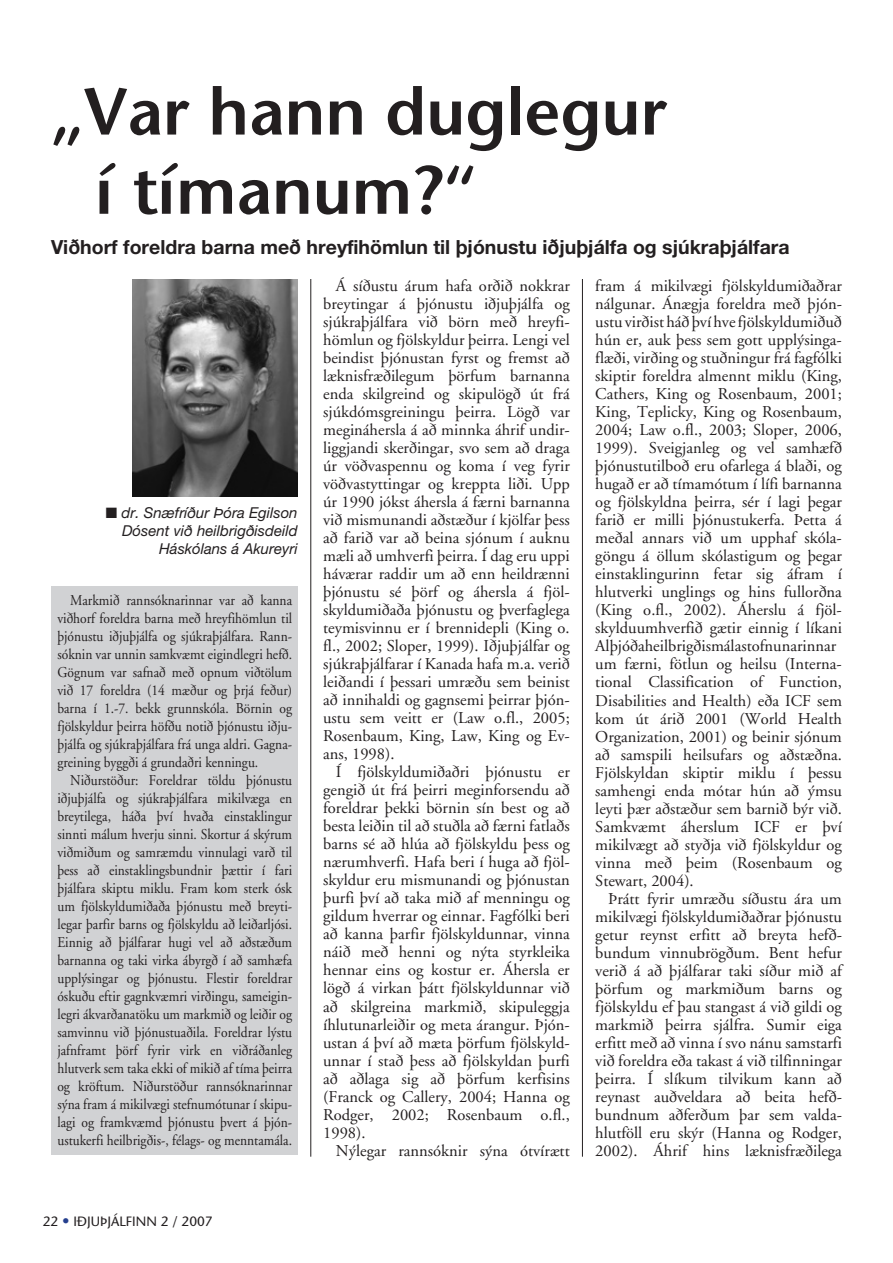
<style>
.page{position:relative;width:893px;height:1263px;background:#fff}
.page>*{position:absolute;margin:0;border:0;box-sizing:border-box;transform-origin:0 0}
.t1{font:600 66px/79.2px "Stone Sans";color:#231f20}
.t2{font:700 19.5px "Helvetica Neue";color:#231f20}
.t3{font:16.5px/18px "Adobe Garamond";color:#231f20;text-align:justify}
.t4{font:15px/18px "Adobe Garamond";color:#231f20;text-align:justify;scale:.9 1}
.t5{font:italic 15px/18px "Helvetica Neue";color:#231f20;text-align:right}
.t6{font:13.5px "Stone Sans";color:#231f20}
.s1{font-size:15px;color:#253f8e}
</style>
<div class="page">
<img style="left:133px;top:279px;width:165px;height:217px">
<div style="left:51px;top:587px;width:247px;height:568px;background:#d1d2d4"></div>
<hr style="left:310px;top:279px;width:1px;height:878px;background:#231f20">
<hr style="left:582px;top:279px;width:1px;height:878px;background:#231f20">
<h1 class="t1" style="left:96px;top:72px;width:573px;text-indent:-45px">„Var hann duglegur í tímanum?“</h1>
<p class="t2" style="left:51px;top:235px;width:740px">Viðhorf foreldra barna með hreyfihömlun til þjónustu iðjuþjálfa og sjúkraþjálfara</p>
<p class="t5" style="left:106px;top:503px;width:193px">■ dr. Snæfríður Þóra Egilson<br>Dósent við heilbrigðisdeild<br>Háskólans á Akureyri</p>
<p class="t4" style="left:57px;top:591px;width:262px;text-indent:13px">Markmið rannsóknarinnar var að kanna viðhorf foreldra barna með hreyfihömlun til þjónustu iðjuþjálfa og sjúkraþjálfara. Rann&shy;sóknin var unnin samkvæmt eigindlegri hefð.<br>Gögnum var safnað með opnum viðtölum við 17 foreldra (14 mæður og þrjá feður) barna í 1.-7. bekk grunnskóla. Börnin og fjölskyldur þeirra höfðu notið þjónustu iðju&shy;þjálfa og sjúkraþjálfara frá unga aldri. Gagna&shy;greining byggði á grundaðri kenningu.</p>
<p class="t4" style="left:57px;top:771px;width:262px;text-indent:13px">Niðurstöður: Foreldrar töldu þjónustu iðjuþjálfa og sjúkraþjálfara mikilvæga en breytilega, háða því hvaða einstaklingur sinnti málum hverju sinni. Skortur á skýrum viðmiðum og samræmdu vinnulagi varð til þess að einstaklingsbundnir þættir í fari þjálfara skiptu miklu. Fram kom sterk ósk um fjölskyldumiðaða þjónustu með breyti&shy;legar þarfir barns og fjölskyldu að leiðarljósi.<br>Einnig að þjálfarar hugi vel að aðstæðum barnanna og taki virka ábyrgð í að samhæfa upplýsingar og þjónustu. Flestir foreldrar óskuðu eftir gagnkvæmri virðingu, sameigin&shy;legri ákvarðanatöku um markmið og leiðir og samvinnu við þjónustuaðila. Foreldrar lýstu jafnframt þörf fyrir virk en viðráðanleg hlutverk sem taka ekki of mikið af tíma þeirra og kröftum. Niðurstöður rannsóknarinnar sýna fram á mikilvægi stefnumótunar í skipu&shy;lagi og framkvæmd þjónustu þvert á þjón&shy;ustukerfi heilbrigðis-, félags- og menntamála.</p>
<p class="t6" style="left:43px;top:1213px;width:171px">22 <span class="s1">•</span> IÐJUÞJÁLFINN 2 / 2007</p>
<p class="t3" style="left:323px;top:278px;width:248px;text-indent:13px">Á síðustu árum hafa orðið nokkrar breytingar á þjónustu iðjuþjálfa og sjúkraþjálfara við börn með hreyfi&shy;hömlun og fjölskyldur þeirra. Lengi vel beindist þjónustan fyrst og fremst að læknisfræðilegum þörfum barnanna enda skilgreind og skipulögð út frá sjúkdómsgreiningu þeirra. Lögð var megináhersla á að minnka áhrif undir&shy;liggjandi skerðingar, svo sem að draga úr vöðvaspennu og koma í veg fyrir vöðvastyttingar og kreppta liði. Upp úr 1990 jókst áhersla á færni barnanna við mismunandi aðstæður í kjölfar þess að farið var að beina sjónum í auknu mæli að umhverfi þeirra. Í dag eru uppi háværar raddir um að enn heildrænni þjónustu sé þörf og áhersla á fjöl&shy;skyldumiðaða þjónustu og þverfaglega teymisvinnu er í brennidepli (King o. fl., 2002; Sloper, 1999). Iðjuþjálfar og sjúkraþjálfarar í Kanada hafa m.a. verið leiðandi í þessari umræðu sem beinist að innihaldi og gagnsemi þeirrar þjón&shy;ustu sem veitt er (Law o.fl., 2005; Rosenbaum, King, Law, King og Ev&shy;ans, 1998).</p>
<p class="t3" style="left:323px;top:764px;width:248px;text-indent:13px">Í fjölskyldumiðaðri þjónustu er gengið út frá þeirri meginforsendu að foreldrar þekki börnin sín best og að besta leiðin til að stuðla að færni fatlaðs barns sé að hlúa að fjölskyldu þess og nærumhverfi. Hafa beri í huga að fjöl&shy;skyldur eru mismunandi og þjónustan þurfi því að taka mið af menningu og gildum hverrar og einnar. Fagfólki beri að kanna þarfir fjölskyldunnar, vinna náið með henni og nýta styrkleika hennar eins og kostur er. Áhersla er lögð á virkan þátt fjölskyldunnar við að skilgreina markmið, skipuleggja íhlutunarleiðir og meta árangur. Þjón&shy;ustan á því að mæta þörfum fjölskyld&shy;unnar í stað þess að fjölskyldan þurfi að aðlaga sig að þörfum kerfisins (Franck og Callery, 2004; Hanna og Rodger, 2002; Rosenbaum o.fl., 1998).</p>
<p class="t3" style="left:336px;top:1142px;width:235px">Nýlegar rannsóknir sýna ótvírætt</p>
<p class="t3" style="left:595px;top:278px;width:248px;text-align:left">fram á mikilvægi fjölskyldumiðaðrar nálgunar. Ánægja foreldra með þjón&shy;ustu virðist háð því hve fjölskyldumiðuð hún er, auk þess sem gott upplýsinga&shy;flæði, virðing og stuðningur frá fagfólki skiptir foreldra almennt miklu (King, Cathers, King og Rosenbaum, 2001; King, Teplicky, King og Rosenbaum, 2004; Law o.fl., 2003; Sloper, 2006, 1999). Sveigjanleg og vel samhæfð þjónustutilboð eru ofarlega á blaði, og hugað er að tímamótum í lífi barnanna og fjölskyldna þeirra, sér í lagi þegar farið er milli þjónustukerfa. Þetta á meðal annars við um upphaf skóla&shy;göngu á öllum skólastigum og þegar einstaklingurinn fetar sig áfram í hlutverki unglings og hins fullorðna (King o.fl., 2002). Áherslu á fjöl&shy;skylduumhverfið gætir einnig í líkani Alþjóðaheilbrigðismálastofnunarinnar um færni, fötlun og heilsu (Interna&shy;tional Classification of Function, Disabilities and Health) eða ICF sem kom út árið 2001 (World Health Organization, 2001) og beinir sjónum að samspili heilsufars og aðstæðna.<br>Fjölskyldan skiptir miklu í þessu samhengi enda mótar hún að ýmsu leyti þær aðstæður sem barnið býr við.<br>Samkvæmt áherslum ICF er því mikilvægt að styðja við fjölskyldur og vinna með þeim (Rosenbaum og Stewart, 2004).</p>
<p class="t3" style="left:595px;top:890px;width:248px;text-indent:13px">Þrátt fyrir umræðu síðustu ára um mikilvægi fjölskyldumiðaðrar þjónustu getur reynst erfitt að breyta hefð&shy;bundum vinnubrögðum. Bent hefur verið á að þjálfarar taki síður mið af þörfum og markmiðum barns og fjölskyldu ef þau stangast á við gildi og markmið þeirra sjálfra. Sumir eiga erfitt með að vinna í svo nánu samstarfi við foreldra eða takast á við tilfinningar þeirra. Í slíkum tilvikum kann að reynast auðveldara að beita hefð&shy;bundnum aðferðum þar sem valda&shy;hlutföll eru skýr (Hanna og Rodger, 2002). Áhrif hins læknisfræðilega</p>
</div>
